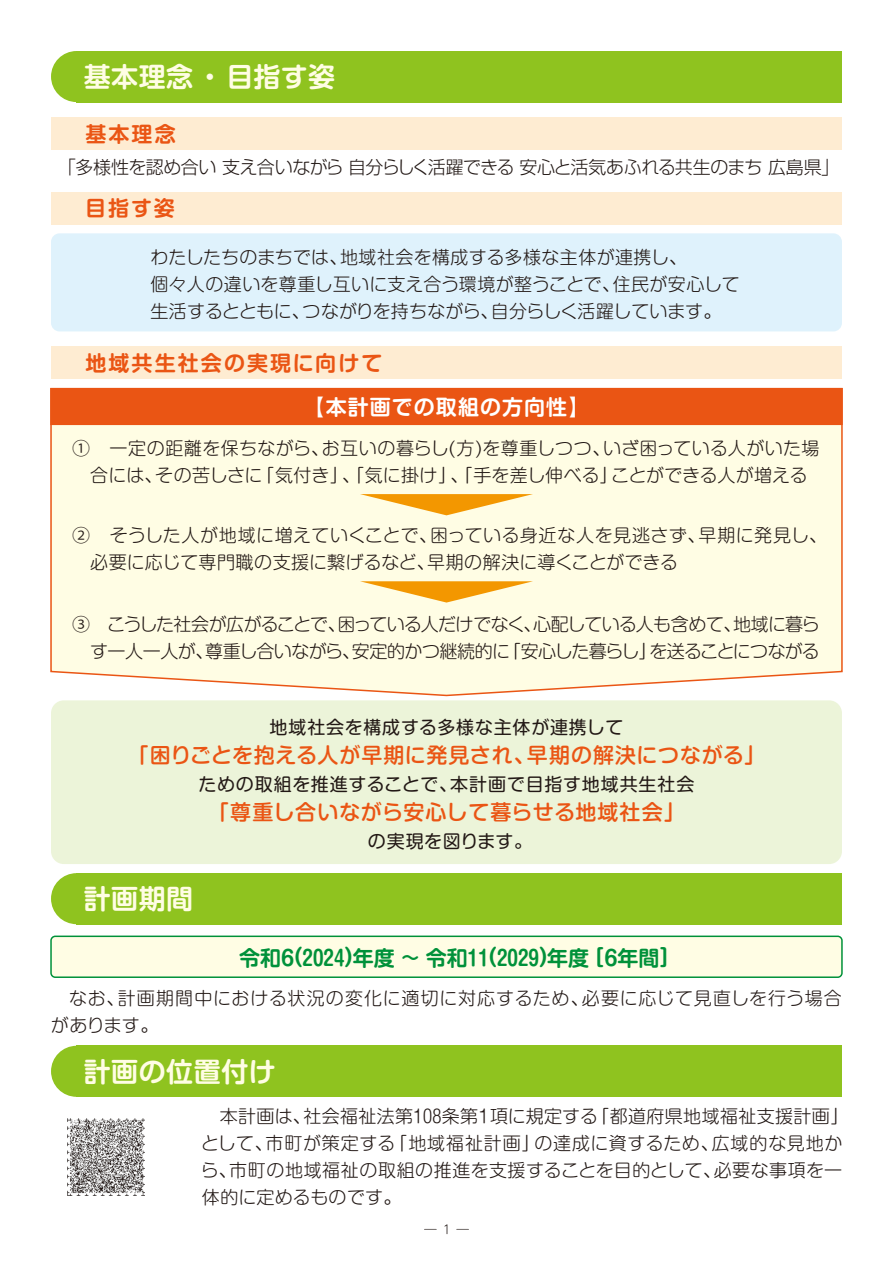
<style>
.page{position:relative;width:893px;height:1263px;background:#fff}
.page>*{position:absolute;margin:0;border:0;box-sizing:border-box;transform-origin:0 0}
.t1{font:700 27px "Shin M Go Pro De";letter-spacing:.02em;color:#fffde4}
.t2{font:500 21px "Shin M Go Pro";letter-spacing:.03em;color:#ea5514}
.t3{font:700 21px "Shin M Go Pro De";color:#00913a}
.t4{font:700 21px "Shin M Go Pro De";letter-spacing:.1em;color:#ea5514}
.t5{font:700 21px "Shin M Go Pro De";letter-spacing:.05em;color:#fff}
.t6{font:300 18px/27px "Shin M Go Pro";letter-spacing:.01em;color:#221815}
.t7{font:300 18px/27px "Shin M Go Pro";letter-spacing:-.04em;color:#221815;text-align:right}
.t8{font:18px "Shin M Go Pro";letter-spacing:.04em;color:#221815}
.t9{font:300 18px/27px "Shin M Go Pro";letter-spacing:.035em;color:#221815}
.t10{font:300 18px "Shin Go Pr 6";letter-spacing:-.03em;color:#221815}
.s1{font-family:"Koz Go Pr 6 N";font-weight:400}
</style>
<div class="page">
<svg style="left:50px;top:387px;width:793px;height:310px;background:#fefae2"></svg>
<div style="left:50px;top:388px;width:793px;height:37px;background:#ea5514"></div>
<svg style="left:360px;top:494px;width:173px;height:21px;background:#f8c970"></svg>
<svg style="left:360px;top:581px;width:173px;height:21px;background:#f8c970"></svg>
<div style="left:51px;top:700px;width:791px;height:164px;background:#ecf4d9;border-radius:13px"></div>
<svg style="left:424px;top:1229px;width:13px;height:1px"></svg>
<svg style="left:444px;top:1224px;width:3px;height:10px"></svg>
<svg style="left:456px;top:1229px;width:13px;height:1px"></svg>
<div style="left:77px;top:51px;width:765px;height:51px;background:#8fc31f"></div>
<svg style="left:51px;top:51px;width:26px;height:51px"></svg>
<div style="left:77px;top:873px;width:765px;height:51px;background:#8fc31f"></div>
<svg style="left:51px;top:873px;width:26px;height:51px"></svg>
<div style="left:77px;top:1046px;width:765px;height:51px;background:#8fc31f"></div>
<svg style="left:51px;top:1046px;width:26px;height:51px"></svg>
<div style="left:51px;top:936px;width:791px;height:41px;background:#fffde4;border-radius:4px"></div>
<div style="left:50px;top:935px;width:793px;height:43px;border:2px solid #00913a;border-radius:4px"></div>
<div style="left:51px;top:233px;width:791px;height:98px;background:#dff2fc;border-radius:9px"></div>
<div style="left:51px;top:118px;width:791px;height:32px;background:#feecd2"></div>
<div style="left:51px;top:192px;width:791px;height:32px;background:#feecd2"></div>
<div style="left:51px;top:346px;width:791px;height:33px;background:#feecd2"></div>
<img style="left:68px;top:1118px;width:77px;height:77px">
<h1 class="t1" style="left:84px;top:55px;width:253px">基本理念 ・ 目指す姿</h1>
<p class="t4" style="left:85px;top:117px;width:92px">基本理念</p>
<p class="t10" style="left:58px;top:153px;width:783px">「多様性を認め合い 支え合いながら 自分らしく活躍できる 安心と活気あふれる共生のまち 広島県」</p>
<p class="t4" style="left:85px;top:191px;width:91px">目指す姿</p>
<p class="t6" style="left:150px;top:241px;width:591px">わたしたちのまちでは、地域社会を構成する多様な主体が連携し、<br>個々人の違いを尊重し互いに支え合う環境が整うことで、住民が安心して生活するとともに、つながりを持ちながら、自分らしく活躍しています。</p>
<p class="t4" style="left:85px;top:346px;width:299px">地域共生社会の実現に向けて</p>
<p class="t5" style="left:303px;top:389px;width:288px">【本計画での取組の方向性】</p>
<p class="t6" style="left:72px;top:432px;width:749px;text-align:center"><span class="s1">①　</span>一定の距離を保ちながら、お互いの暮らし(方)を尊重しつつ、いざ困っている人がいた場合には、その苦しさに「気付き」、「気に掛け」、「手を差し伸べる」ことができる人が増える</p>
<p class="t6" style="left:90px;top:519px;width:738px;text-indent:-18px"><span class="s1">②　</span>そうした人が地域に増えていくことで、困っている身近な人を見逃さず、早期に発見し、必要に応じて専門職の支援に繋げるなど、早期の解決に導くことができる</p>
<p class="t7" style="left:72px;top:608px;width:749px"><span class="s1">③　</span>こうした社会が広がることで、困っている人だけでなく、心配している人も含めて、地域に暮らす一人一人が、尊重し合いながら、安定的かつ継続的に「安心した暮らし」を送ることにつながる</p>
<p class="t8" style="left:270px;top:713px;width:355px">地域社会を構成する多様な主体が連携して</p>
<p class="t2" style="left:128px;top:738px;width:639px">「困りごとを抱える人が早期に発見され、早期の解決につながる」</p>
<p class="t8" style="left:198px;top:770px;width:498px">ための取組を推進することで、本計画で目指す地域共生社会</p>
<p class="t2" style="left:208px;top:795px;width:478px">「尊重し合いながら安心して暮らせる地域社会」</p>
<p class="t8" style="left:368px;top:827px;width:166px">の実現を図ります。</p>
<h1 class="t1" style="left:84px;top:877px;width:111px">計画期間</h1>
<p class="t3" style="left:239px;top:940px;width:430px">令和6(2024)年度 ~ 令和11(2029)年度 [6年間]</p>
<p class="t9" style="left:51px;top:982px;width:793px;text-indent:18px">なお、計画期間中における状況の変化に適切に対応するため、必要に応じて見直しを行う場合があります。</p>
<h1 class="t1" style="left:84px;top:1050px;width:194px">計画の位置付け</h1>
<p class="t6" style="left:201px;top:1101px;width:649px;text-indent:19px">本計画は、社会福祉法第108条第1項に規定する「都道府県地域福祉支援計画」として、市町が策定する「地域福祉計画」の達成に資するため、広域的な見地から、市町の地域福祉の取組の推進を支援することを目的として、必要な事項を一体的に定めるものです。</p>
</div>
